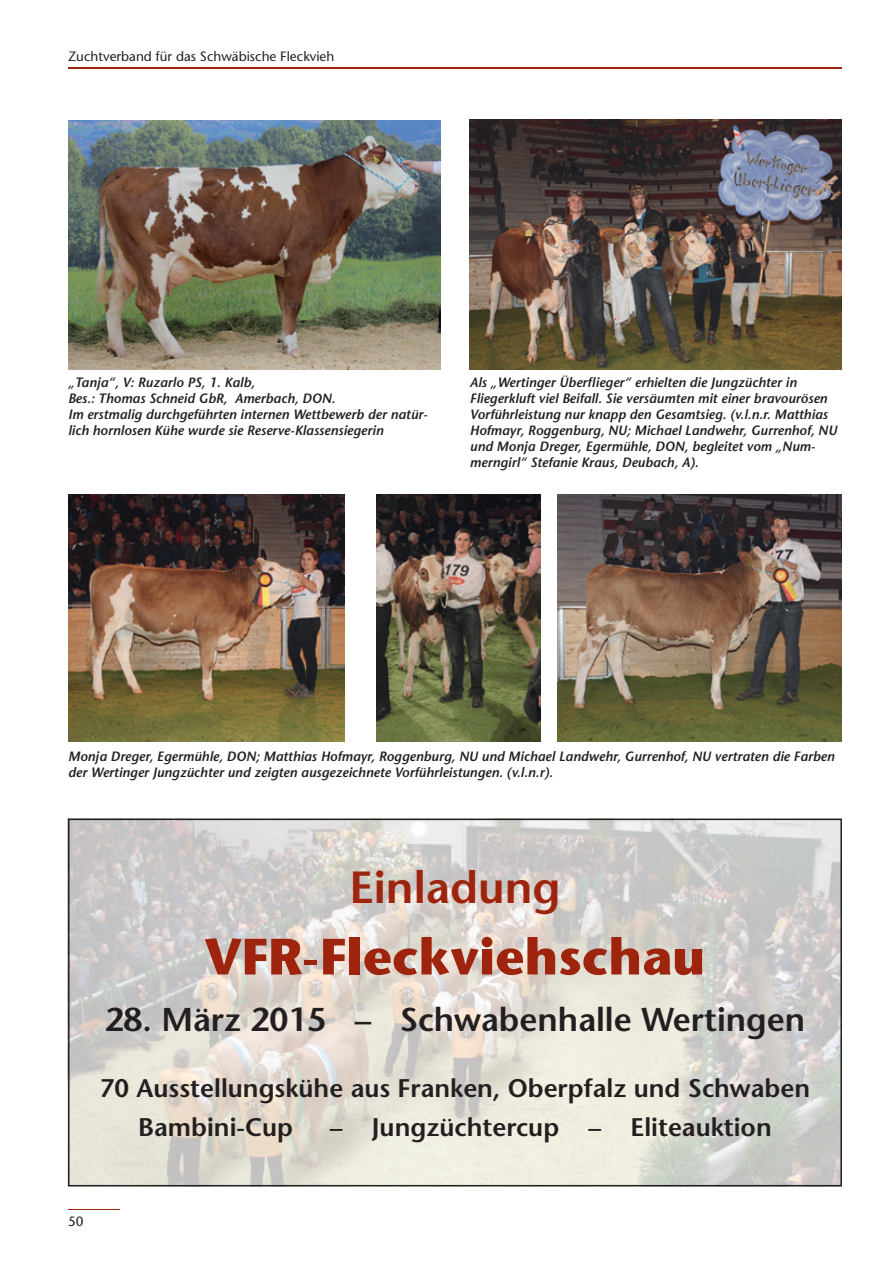
<style>
.page{position:relative;width:893px;height:1263px;background:#fff}
.page>*{position:absolute;margin:0;border:0;box-sizing:border-box;transform-origin:0 0}
.t1{font:700 51px "Stone Sans LT";color:#9e240d}
.t2{font:600 45px "Stone Sans LT";color:#9e240d}
.t3{font:600 33px "Stone Sans LT";color:#231f20}
.t4{font:600 25.5px/39.8px "Stone Sans LT";color:#231f20}
.t5{font:italic 600 13.5px/15.9px "Stone Sans LT";color:#231f20}
.t6{font:13.5px "Stone Sans LT";color:#231f20}
</style>
<div class="page">
<hr style="left:68px;top:1209px;width:51px;height:1px;background:#9e240d">
<hr style="left:68px;top:68px;width:774px;height:1px;background:#9e240d">
<img style="left:557px;top:495px;width:285px;height:246px">
<img style="left:376px;top:495px;width:165px;height:246px">
<img style="left:68px;top:495px;width:276px;height:246px">
<img style="left:470px;top:119px;width:372px;height:251px">
<img style="left:68px;top:120px;width:372px;height:249px">
<svg style="left:68px;top:819px;width:774px;height:367px;background:#d9d5cf"></svg>
<p class="t6" style="left:68px;top:48px;width:268px">Zuchtverband für das Schwäbische Fleckvieh</p>
<p class="t5" style="left:68px;top:374px;width:361px">„Tanja“, V: Ruzarlo PS, 1. Kalb,<br>Bes.: Thomas Schneid GbR, Amerbach, DON.<br>Im erstmalig durchgeführten internen Wettbewerb der natür&shy;lich hornlosen Kühe wurde sie Reserve-Klassensiegerin</p>
<p class="t5" style="left:470px;top:374px;width:369px">Als „Wertinger Überflieger“ erhielten die Jungzüchter in Fliegerkluft viel Beifall. Sie versäumten mit einer bravourösen Vorführleistung nur knapp den Gesamtsieg. (v.l.n.r. Matthias Hofmayr, Roggenburg, NU; Michael Landwehr, Gurrenhof, NU und Monja Dreger, Egermühle, DON, begleitet vom „Num&shy;merngirl“ Stefanie Kraus, Deubach, A).</p>
<p class="t5" style="left:68px;top:748px;width:768px">Monja Dreger, Egermühle, DON; Matthias Hofmayr, Roggenburg, NU und Michael Landwehr, Gurrenhof, NU vertraten die Farben der Wertinger Jungzüchter und zeigten ausgezeichnete Vorführleistungen. (v.l.n.r).</p>
<h2 class="t2" style="left:349px;top:860px;width:213px">Einladung</h2>
<h1 class="t1" style="left:205px;top:926px;width:502px">VFR-Fleckviehschau</h1>
<h3 class="t3" style="left:105px;top:1000px;width:702px">28. März 2015 – Schwabenhalle Wertingen</h3>
<h3 class="t4" style="left:138px;top:1068px;width:673px;text-indent:-38px">70 Ausstellungskühe aus Franken, Oberpfalz und Schwaben<br>Bambini-Cup</h3>
<h3 class="t4" style="left:330px;top:1107px;width:444px">– Jungzüchtercup – Eliteauktion</h3>
<p class="t6" style="left:68px;top:1213px;width:17px">50</p>
</div>
